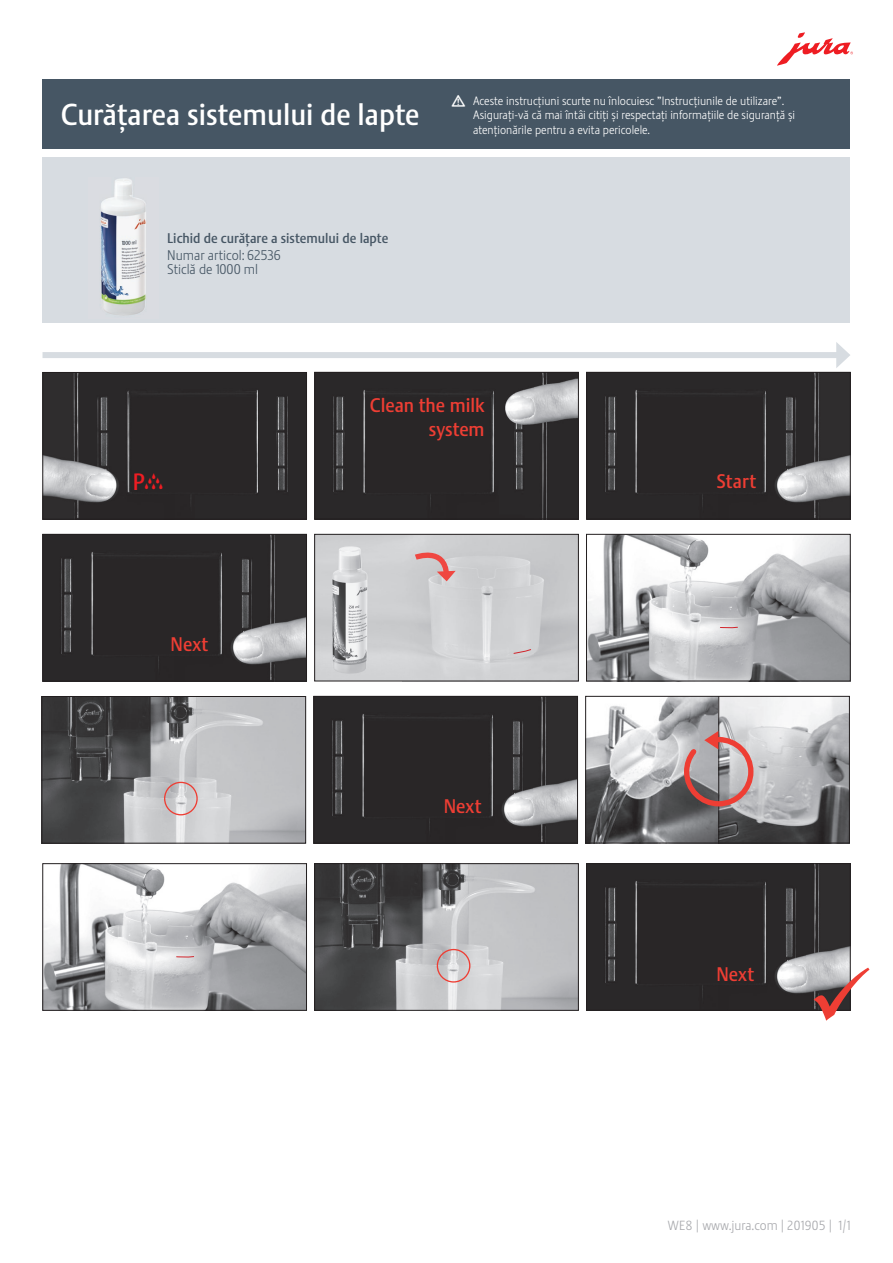
<style>
.page{position:relative;width:893px;height:1263px;background:#fff}
.page>*{position:absolute;margin:0;border:0;box-sizing:border-box;transform-origin:0 0}
.t1{font:30px "Stalemate Pro 2 J Medium";color:#fff}
.t2{font:23.25px "Stalemate Pro 2 J Medium";color:#ee1d23}
.t3{font:19.5px/23.4px "Stalemate Pro 2 J Medium";color:#ee3e34;text-align:right}
.t4{font:13.8px "Stalemate Pro 2 J Medium";color:#465664}
.t5{font:13.8px "Stalemate Pro 2 J Light";color:#465664}
.t6{font:13.5px "Stalemate Pro 2 J Light";color:#a8a9ad}
.t7{font:12px/14.4px "Stalemate Pro 2 J Light";color:#fff}
.s1{font-family:"Jura Pict 2006"}
.s2{font-family:"Jura Pict 2006";font-size:24px}
.s3{font-size:13.2px}
</style>
<div class="page">
<div style="left:43px;top:80px;width:807px;height:69px;background:#465664"></div>
<div style="left:43px;top:158px;width:807px;height:165px;background:#d7dce1"></div>
<div style="left:43px;top:352px;width:798px;height:6px;background:#d7dce1"></div>
<svg style="left:836px;top:342px;width:14px;height:26px"></svg>
<svg style="left:777px;top:32px;width:76px;height:34px"></svg>
<img style="left:45px;top:374px;width:260px;height:143px">
<div style="left:43px;top:372px;width:264px;height:147px;border:1px solid #231f20"></div>
<img style="left:44px;top:698px;width:260px;height:143px">
<div style="left:164px;top:782px;width:34px;height:33px;border:1px solid #ee3e34;border-radius:50%"></div>
<div style="left:42px;top:696px;width:264px;height:147px;border:1px solid #231f20"></div>
<img style="left:316px;top:865px;width:261px;height:143px">
<div style="left:437px;top:949px;width:33px;height:33px;border:1px solid #ee3e34;border-radius:50%"></div>
<div style="left:314px;top:863px;width:265px;height:147px;border:1px solid #231f20"></div>
<img style="left:316px;top:374px;width:261px;height:143px">
<div style="left:314px;top:372px;width:265px;height:147px;border:1px solid #231f20"></div>
<img style="left:381px;top:536px;width:196px;height:109px">
<img style="left:316px;top:645px;width:261px;height:34px">
<img style="left:321px;top:536px;width:60px;height:143px">
<svg style="left:513px;top:648px;width:19px;height:6px"></svg>
<svg style="left:410px;top:547px;width:46px;height:34px;background:#d4b4b4"></svg>
<div style="left:314px;top:534px;width:265px;height:147px;border:1px solid #231f20"></div>
<img style="left:316px;top:698px;width:260px;height:143px">
<div style="left:314px;top:696px;width:264px;height:147px;border:1px solid #231f20"></div>
<img style="left:588px;top:374px;width:260px;height:143px">
<div style="left:586px;top:372px;width:264px;height:147px;border:1px solid #231f20"></div>
<img style="left:588px;top:536px;width:260px;height:143px">
<svg style="left:719px;top:626px;width:20px;height:2px"></svg>
<div style="left:586px;top:534px;width:264px;height:147px;border:1px solid #231f20"></div>
<img style="left:45px;top:865px;width:260px;height:143px">
<svg style="left:176px;top:955px;width:19px;height:3px"></svg>
<div style="left:43px;top:863px;width:264px;height:147px;border:1px solid #231f20"></div>
<img style="left:587px;top:698px;width:261px;height:143px">
<hr style="left:718px;top:696px;width:1px;height:147px;background:#231f20">
<svg style="left:681px;top:727px;width:75px;height:82px;background:#b29595"></svg>
<div style="left:585px;top:696px;width:265px;height:147px;border:1px solid #231f20"></div>
<img style="left:588px;top:865px;width:260px;height:143px">
<div style="left:586px;top:863px;width:264px;height:147px;border:1px solid #231f20"></div>
<img style="left:45px;top:536px;width:260px;height:143px">
<div style="left:43px;top:534px;width:264px;height:147px;border:1px solid #231f20"></div>
<img style="left:100px;top:178px;width:46px;height:138px">
<svg style="left:814px;top:967px;width:37px;height:44px;background:#717072"></svg>
<h1 class="t1" style="left:61px;top:96px;width:360px">Curățarea sistemului de lapte</h1>
<p class="t7" style="left:473px;top:93px;width:324px;text-indent:-21px"><span class="s1">J</span> Aceste instrucțiuni scurte nu înlocuiesc ”Instrucțiunile de utilizare”.<br>Asigurați-vă că mai întâi citiți și respectați informațiile de siguranță și atenționările pentru a evita pericolele.</p>
<p class="t4" style="left:167px;top:230px;width:223px">Lichid de curățare a sistemului de lapte</p>
<p class="t5" style="left:167px;top:261px;width:92px">Sticlă de 1000 ml</p>
<p class="t5" style="left:167px;top:247px;width:115px">Numar articol: 62536</p>
<h2 class="t2" style="left:133px;top:467px;width:31px">P<span class="s2">c</span></h2>
<h3 class="t3" style="left:171px;top:633px;width:39px">Next</h3>
<h3 class="t3" style="left:370px;top:394px;width:116px">Clean the milk system</h3>
<h3 class="t3" style="left:444px;top:795px;width:39px">Next</h3>
<h3 class="t3" style="left:716px;top:470px;width:41px">Start</h3>
<h3 class="t3" style="left:716px;top:962px;width:39px">Next</h3>
<p class="t6" style="left:668px;top:1217px;width:184px"><span class="s3">WE8</span> | www.jura.com | <span class="s3">201905</span> | <span class="s3">1</span> / <span class="s3">1</span></p>
</div>
